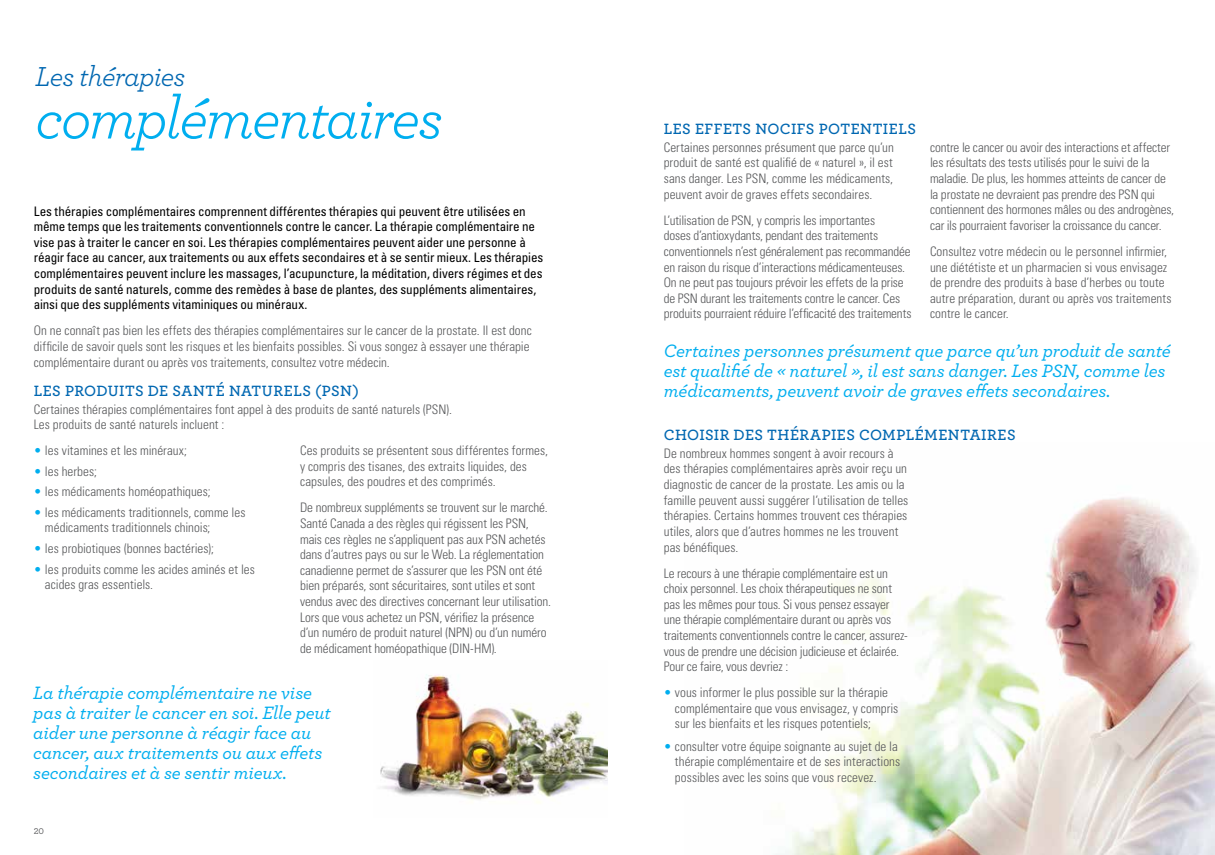
<style>
.page{position:relative;width:1215px;height:855px;background:#fff}
.page>*{position:absolute;margin:0;border:0;box-sizing:border-box;transform-origin:0 0}
.t1{font:italic 61.25px "Archer";letter-spacing:-.04em;color:#00aeef}
.t2{font:italic 28.75px "Archer";letter-spacing:-.03em;color:#0067b1}
.t3{font:italic 500 18.75px/20px "Archer";letter-spacing:-.01em;color:#00aeef}
.t4{font:600 15.62px "Archer";letter-spacing:.025em;color:#0067b1}
.t5{font:300 condensed 13.12px/15.6px "Univers";letter-spacing:-.005em;color:#58595b}
.t6{font:condensed 13.12px/15.6px "Univers";letter-spacing:-.01em;color:#000}
.t7{font:8.75px "Archer Medium LF";color:#58595b}
.s1{color:#00aeef}
</style>
<div class="page">
<img style="left:776px;top:497px;width:439px;height:358px">
<img style="left:380px;top:674px;width:228px;height:129px">
<h2 class="t2" style="left:35px;top:58px;width:152px">Les thérapies</h2>
<h1 class="t1" style="left:35px;top:80px;width:409px">complémentaires</h1>
<p class="t6" style="left:34px;top:203px;width:511px">Les thérapies complémentaires comprennent différentes thérapies qui peuvent être utilisées en même temps que les traitements conventionnels contre le cancer. La thérapie complémentaire ne vise pas à traiter le cancer en soi. Les thérapies complémentaires peuvent aider une personne à réagir face au cancer, aux traitements ou aux effets secondaires et à se sentir mieux. Les thérapies complémentaires peuvent inclure les massages, l’acupuncture, la méditation, divers régimes et des produits de santé naturels, comme des remèdes à base de plantes, des suppléments alimentaires, ainsi que des suppléments vitaminiques ou minéraux.</p>
<p class="t5" style="left:34px;top:323px;width:500px">On ne connaît pas bien les effets des thérapies complémentaires sur le cancer de la prostate. Il est donc difficile de savoir quels sont les risques et les bienfaits possibles. Si vous songez à essayer une thérapie complémentaire durant ou après vos traitements, consultez votre médecin.</p>
<p class="t4" style="left:34px;top:381px;width:327px">LES PRODUITS DE SANTÉ NATURELS (PSN)</p>
<p class="t5" style="left:34px;top:401px;width:420px">Certaines thérapies complémentaires font appel à des produits de santé naturels (PSN).<br>Les produits de santé naturels incluent :</p>
<p class="t5" style="left:34px;top:442px;width:155px"><span class="s1">•</span> les vitamines et les minéraux;</p>
<p class="t5" style="left:34px;top:463px;width:65px"><span class="s1">•</span> les herbes;</p>
<p class="t5" style="left:34px;top:484px;width:179px"><span class="s1">•</span> les médicaments homéopathiques;</p>
<p class="t5" style="left:45px;top:504px;width:202px;text-indent:-11px"><span class="s1">•</span> les médicaments traditionnels, comme les médicaments traditionnels chinois;</p>
<p class="t5" style="left:34px;top:540px;width:182px"><span class="s1">•</span> les probiotiques (bonnes bactéries);</p>
<p class="t5" style="left:45px;top:561px;width:211px;text-indent:-11px"><span class="s1">•</span> les produits comme les acides aminés et les acides gras essentiels.</p>
<p class="t5" style="left:300px;top:442px;width:249px">Ces produits se présentent sous différentes formes, y compris des tisanes, des extraits liquides, des capsules, des poudres et des comprimés.</p>
<p class="t5" style="left:300px;top:500px;width:252px">De nombreux suppléments se trouvent sur le marché.<br>Santé Canada a des règles qui régissent les PSN, mais ces règles ne s’appliquent pas aux PSN achetés dans d’autres pays ou sur le Web. La réglementation canadienne permet de s’assurer que les PSN ont été bien préparés, sont sécuritaires, sont utiles et sont vendus avec des directives concernant leur utilisation.<br>Lors que vous achetez un PSN, vérifiez la présence d’un numéro de produit naturel (NPN) ou d’un numéro de médicament homéopathique (DIN-HM).</p>
<h3 class="t3" style="left:33px;top:682px;width:299px">La thérapie complémentaire ne vise pas à traiter le cancer en soi. Elle peut aider une personne à réagir face au cancer, aux traitements ou aux effets secondaires et à se sentir mieux.</h3>
<p class="t7" style="left:34px;top:826px;width:12px">20</p>
<p class="t4" style="left:664px;top:119px;width:252px">LES EFFETS NOCIFS POTENTIELS</p>
<p class="t5" style="left:664px;top:139px;width:232px;text-align:justify">Certaines personnes présument que parce qu’un produit de santé est qualifié de « naturel », il est sans danger. Les PSN, comme les médicaments, peuvent avoir de graves effets secondaires.</p>
<p class="t5" style="left:664px;top:212px;width:249px">L’utilisation de PSN, y compris les importantes<br>doses d’antioxydants, pendant des traitements conventionnels n’est généralement pas recommandée en raison du risque d’interactions médicamenteuses.<br>On ne peut pas toujours prévoir les effets de la prise de PSN durant les traitements contre le cancer. Ces produits pourraient réduire l’efficacité des traitements</p>
<p class="t5" style="left:930px;top:139px;width:246px">contre le cancer ou avoir des interactions et affecter les résultats des tests utilisés pour le suivi de la maladie. De plus, les hommes atteints de cancer de la prostate ne devraient pas prendre des PSN qui contiennent des hormones mâles ou des androgènes, car ils pourraient favoriser la croissance du cancer.</p>
<p class="t5" style="left:930px;top:243px;width:243px">Consultez votre médecin ou le personnel infirmier, une diététiste et un pharmacien si vous envisagez de prendre des produits à base d’herbes ou toute autre préparation, durant ou après vos traitements contre le cancer.</p>
<h3 class="t3" style="left:664px;top:340px;width:509px">Certaines personnes présument que parce qu’un produit de santé est qualifié de « naturel », il est sans danger. Les PSN, comme les médicaments, peuvent avoir de graves effets secondaires.</h3>
<p class="t4" style="left:664px;top:425px;width:352px">CHOISIR DES THÉRAPIES COMPLÉMENTAIRES</p>
<p class="t5" style="left:664px;top:445px;width:246px">De nombreux hommes songent à avoir recours à des thérapies complémentaires après avoir reçu un diagnostic de cancer de la prostate. Les amis ou la famille peuvent aussi suggérer l’utilisation de telles thérapies. Certains hommes trouvent ces thérapies utiles, alors que d’autres hommes ne les trouvent pas bénéfiques.</p>
<p class="t5" style="left:664px;top:565px;width:246px">Le recours à une thérapie complémentaire est un choix personnel. Les choix thérapeutiques ne sont pas les mêmes pour tous. Si vous pensez essayer une thérapie complémentaire durant ou après vos traitements conventionnels contre le cancer, assurez&shy;vous de prendre une décision judicieuse et éclairée.<br>Pour ce faire, vous devriez :</p>
<p class="t5" style="left:675px;top:685px;width:225px;text-indent:-11px"><span class="s1">•</span> vous informer le plus possible sur la thérapie complémentaire que vous envisagez, y compris sur les bienfaits et les risques potentiels;</p>
<p class="t5" style="left:675px;top:738px;width:227px;text-indent:-11px"><span class="s1">•</span> consulter votre équipe soignante au sujet de la thérapie complémentaire et de ses interactions possibles avec les soins que vous recevez.</p>
</div>
